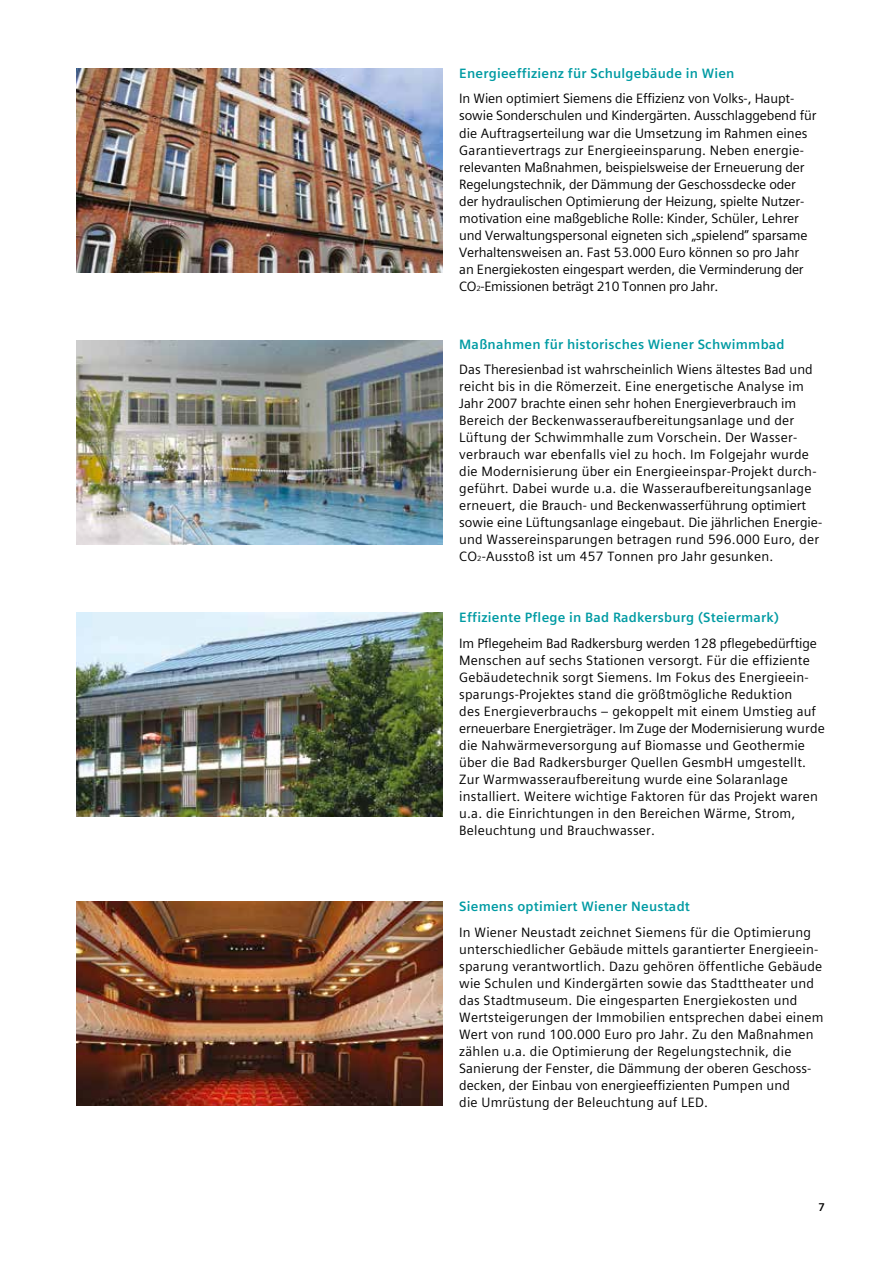
<style>
.page{position:relative;width:893px;height:1263px;background:#fff}
.page>*{position:absolute;margin:0;border:0;box-sizing:border-box;transform-origin:0 0}
.t1{font:13.5px/17px "Siemens Sans Global";letter-spacing:.015em;color:#000}
.t2{font:13.5px/17px "Siemens Sans Global";letter-spacing:-.01em;color:#000}
.t3{font:700 13.5px "Siemens Sans Global";letter-spacing:.015em;color:#009ba3}
.t4{font:700 11.25px "Siemens Sans Global";color:#000}
.s1{font-size:7.35px}
</style>
<div class="page">
<img style="left:77px;top:68px;width:365px;height:204px">
<img style="left:77px;top:340px;width:365px;height:204px">
<img style="left:77px;top:612px;width:365px;height:204px">
<img style="left:77px;top:901px;width:365px;height:205px">
<p class="t3" style="left:459px;top:63px;width:277px">Energieeffizienz für Schulgebäude in Wien</p>
<p class="t2" style="left:459px;top:90px;width:359px">In Wien optimiert Siemens die Effizienz von Volks-, Haupt&shy;sowie Sonderschulen und Kindergärten. Ausschlaggebend für die Auftragserteilung war die Umsetzung im Rahmen eines Garantievertrags zur Energieeinsparung. Neben energie&shy;relevanten Maßnahmen, beispielsweise der Erneuerung der Regelungstechnik, der Dämmung der Geschossdecke oder der hydraulischen Optimierung der Heizung, spielte Nutzer&shy;motivation eine maßgebliche Rolle: Kinder, Schüler, Lehrer und Verwaltungspersonal eigneten sich „spielend” sparsame Verhaltensweisen an. Fast 53.000 Euro können so pro Jahr an Energiekosten eingespart werden, die Verminderung der CO<span class="s1">2</span>-Emissionen beträgt 210 Tonnen pro Jahr.</p>
<p class="t3" style="left:459px;top:334px;width:327px">Maßnahmen für historisches Wiener Schwimmbad</p>
<p class="t1" style="left:459px;top:361px;width:364px">Das Theresienbad ist wahrscheinlich Wiens ältestes Bad und reicht bis in die Römerzeit. Eine energetische Analyse im Jahr 2007 brachte einen sehr hohen Energieverbrauch im Bereich der Beckenwasseraufbereitungsanlage und der Lüftung der Schwimmhalle zum Vorschein. Der Wasser&shy;verbrauch war ebenfalls viel zu hoch. Im Folgejahr wurde die Modernisierung über ein Energieeinspar-Projekt durch&shy;geführt. Dabei wurde u.a. die Wasseraufbereitungsanlage erneuert, die Brauch- und Beckenwasserführung optimiert sowie eine Lüftungsanlage eingebaut. Die jährlichen Energie&shy;und Wassereinsparungen betragen rund 596.000 Euro, der CO<span class="s1">2</span>-Ausstoß ist um 457 Tonnen pro Jahr gesunken.</p>
<p class="t3" style="left:459px;top:607px;width:321px">Effiziente Pflege in Bad Radkersburg (Steiermark)</p>
<p class="t1" style="left:459px;top:635px;width:367px">Im Pflegeheim Bad Radkersburg werden 128 pflegebedürftige Menschen auf sechs Stationen versorgt. Für die effiziente Gebäudetechnik sorgt Siemens. Im Fokus des Energieein&shy;sparungs-Projektes stand die größtmögliche Reduktion<br>des Energieverbrauchs – gekoppelt mit einem Umstieg auf erneuerbare Energieträger. Im Zuge der Modernisierung wurde die Nahwärmeversorgung auf Biomasse und Geothermie über die Bad Radkersburger Quellen GesmbH umgestellt.<br>Zur Warmwasseraufbereitung wurde eine Solaranlage installiert. Weitere wichtige Faktoren für das Projekt waren u.a. die Einrichtungen in den Bereichen Wärme, Strom, Beleuchtung und Brauchwasser.</p>
<p class="t3" style="left:459px;top:896px;width:232px">Siemens optimiert Wiener Neustadt</p>
<p class="t1" style="left:459px;top:924px;width:366px">In Wiener Neustadt zeichnet Siemens für die Optimierung unterschiedlicher Gebäude mittels garantierter Energieein&shy;sparung verantwortlich. Dazu gehören öffentliche Gebäude wie Schulen und Kindergärten sowie das Stadttheater und das Stadtmuseum. Die eingesparten Energiekosten und Wertsteigerungen der Immobilien entsprechen dabei einem Wert von rund 100.000 Euro pro Jahr. Zu den Maßnahmen zählen u.a. die Optimierung der Regelungstechnik, die Sanierung der Fenster, die Dämmung der oberen Geschoss&shy;decken, der Einbau von energieeffizienten Pumpen und<br>die Umrüstung der Beleuchtung auf LED.</p>
<p class="t4" style="left:818px;top:1199px;width:8px">7</p>
</div>
